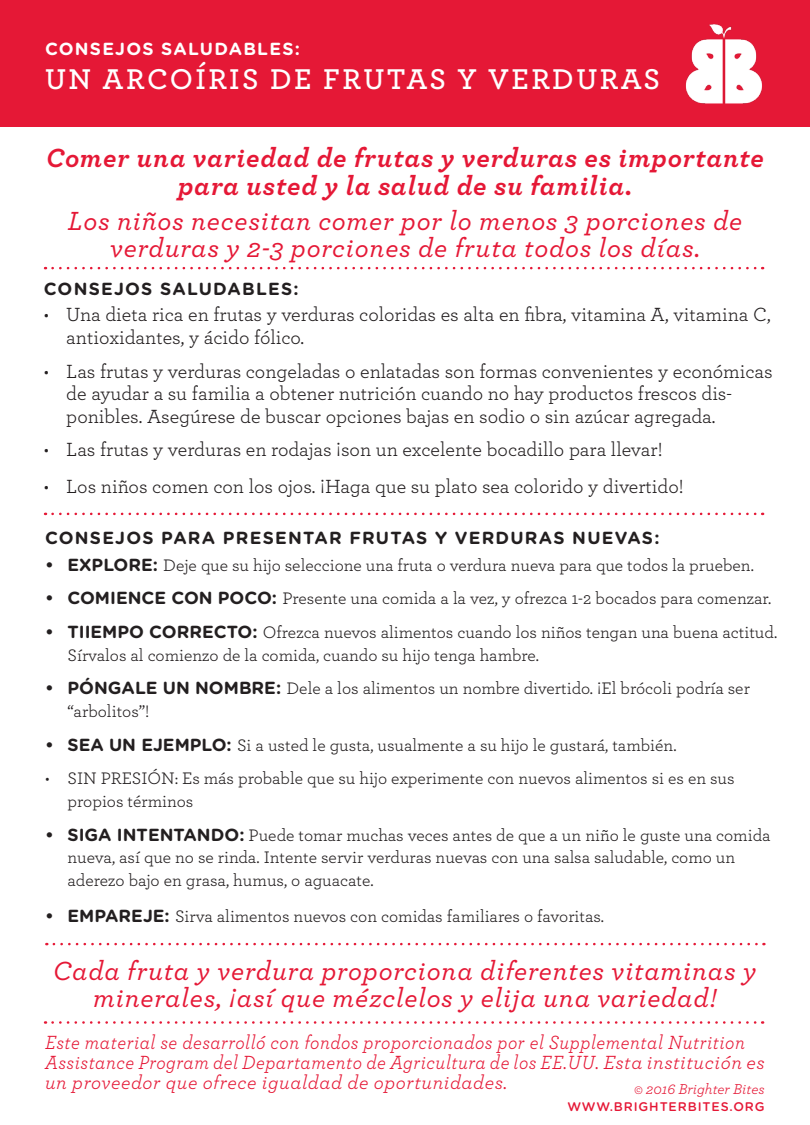
<style>
.page{position:relative;width:810px;height:1125px;background:#fff}
.page>*{position:absolute;margin:0;border:0;box-sizing:border-box;transform-origin:0 0}
.t1{font:600 30px "Archer";letter-spacing:.08em;color:#fff}
.t2{font:italic 500 27.5px/27.5px "Archer";letter-spacing:.03em;color:#e51836;text-align:center}
.t3{font:italic 700 27.5px/27.5px "Archer";letter-spacing:.03em;color:#e51836;text-align:center}
.t4{font:20px/22.5px "Archer";color:#231f20}
.t5{font:italic 20px/20px "Archer";letter-spacing:.03em;color:#e51836;scale:.93 1}
.t6{font:17.5px/22.5px "Archer";color:#231f20}
.t7{font:700 17.5px "Gotham Rounded";letter-spacing:.07em;color:#231f20}
.t8{font:700 17.5px "Gotham Rounded";letter-spacing:.07em;color:#fff}
.t9{font:italic 15px "Archer";color:#e51836}
.t10{font:500 12.5px "Gotham Rounded";letter-spacing:.07em;color:#e51836}
.s1{font-family:"Gotham Rounded";font-weight:700}
</style>
<div class="page">
<div style="left:0;top:0;width:810px;height:126px;background:#e51836"></div>
<svg style="left:53px;top:513px;width:710px;height:2px"></svg>
<svg style="left:54px;top:943px;width:710px;height:2px"></svg>
<svg style="left:53px;top:1021px;width:710px;height:3px"></svg>
<svg style="left:53px;top:267px;width:710px;height:2px"></svg>
<img style="left:685px;top:24px;width:77px;height:80px">
<p class="t8" style="left:45px;top:36px;width:256px">CONSEJOS SALUDABLES:</p>
<p class="t1" style="left:45px;top:57px;width:617px">UN ARCOÍRIS DE FRUTAS Y VERDURAS</p>
<p class="t3" style="left:46px;top:142px;width:719px">Comer una variedad de frutas y verduras es importante para usted y la salud de su familia.</p>
<p class="t2" style="left:68px;top:205px;width:676px">Los niños necesitan comer por lo menos 3 porciones de verduras y 2-3 porciones de fruta todos los días.</p>
<p class="t7" style="left:44px;top:276px;width:256px">CONSEJOS SALUDABLES:</p>
<p class="t4" style="left:66px;top:302px;width:706px;text-indent:-22px">• Una dieta rica en frutas y verduras coloridas es alta en fibra, vitamina A, vitamina C, antioxidantes, y ácido fólico.</p>
<p class="t4" style="left:66px;top:359px;width:708px;text-indent:-22px">• Las frutas y verduras congeladas o enlatadas son formas convenientes y económicas de ayudar a su familia a obtener nutrición cuando no hay productos frescos dis&shy;ponibles. Asegúrese de buscar opciones bajas en sodio o sin azúcar agregada.</p>
<p class="t4" style="left:44px;top:437px;width:620px">• Las frutas y verduras en rodajas ¡son un excelente bocadillo para llevar!</p>
<p class="t4" style="left:44px;top:474px;width:641px">• Los niños comen con los ojos. ¡Haga que su plato sea colorido y divertido!</p>
<p class="t7" style="left:45px;top:525px;width:616px">CONSEJOS PARA PRESENTAR FRUTAS Y VERDURAS NUEVAS:</p>
<p class="t6" style="left:45px;top:553px;width:710px"><span class="s1">• EXPLORE:</span> Deje que su hijo seleccione una fruta o verdura nueva para que todos la prueben.</p>
<p class="t6" style="left:45px;top:586px;width:728px"><span class="s1">• COMIENCE CON POCO:</span> Presente una comida a la vez, y ofrezca 1-2 bocados para comenzar.</p>
<p class="t6" style="left:68px;top:620px;width:711px;text-indent:-22px"><span class="s1">• TIIEMPO CORRECTO:</span> Ofrezca nuevos alimentos cuando los niños tengan una buena actitud.<br>Sírvalos al comienzo de la comida, cuando su hijo tenga hambre.</p>
<p class="t6" style="left:68px;top:676px;width:684px;text-indent:-22px"><span class="s1">• PÓNGALE UN NOMBRE:</span> Dele a los alimentos un nombre divertido. ¡El brócoli podría ser “arbolitos”!</p>
<p class="t6" style="left:45px;top:733px;width:633px"><span class="s1">• SEA UN EJEMPLO:</span> Si a usted le gusta, usualmente a su hijo le gustará, también.</p>
<p class="t6" style="left:68px;top:766px;width:669px;text-indent:-22px">• SIN PRESIÓN: Es más probable que su hijo experimente con nuevos alimentos si es en sus propios términos</p>
<p class="t6" style="left:68px;top:823px;width:705px;text-indent:-22px"><span class="s1">• SIGA INTENTANDO:</span> Puede tomar muchas veces antes de que a un niño le guste una comida nueva, así que no se rinda. Intente servir verduras nuevas con una salsa saludable, como un aderezo bajo en grasa, humus, o aguacate.</p>
<p class="t6" style="left:45px;top:904px;width:561px"><span class="s1">• EMPAREJE:</span> Sirva alimentos nuevos con comidas familiares o favoritas.</p>
<p class="t2" style="left:53px;top:956px;width:705px;line-height:26.5px">Cada fruta y verdura proporciona diferentes vitaminas y minerales, ¡así que mézclelos y elija una variedad!</p>
<p class="t5" style="left:45px;top:1031px;width:775px">Este material se desarrolló con fondos proporcionados por el Supplemental Nutrition<br>Assistance Program del Departamento de Agricultura de los EE.UU. Esta institución es un proveedor que ofrece igualdad de oportunidades.</p>
<p class="t9" style="left:634px;top:1078px;width:132px">© 2016 Brighter Bites</p>
<p class="t10" style="left:567px;top:1098px;width:199px">WWW.BRIGHTERBITES.ORG</p>
</div>
